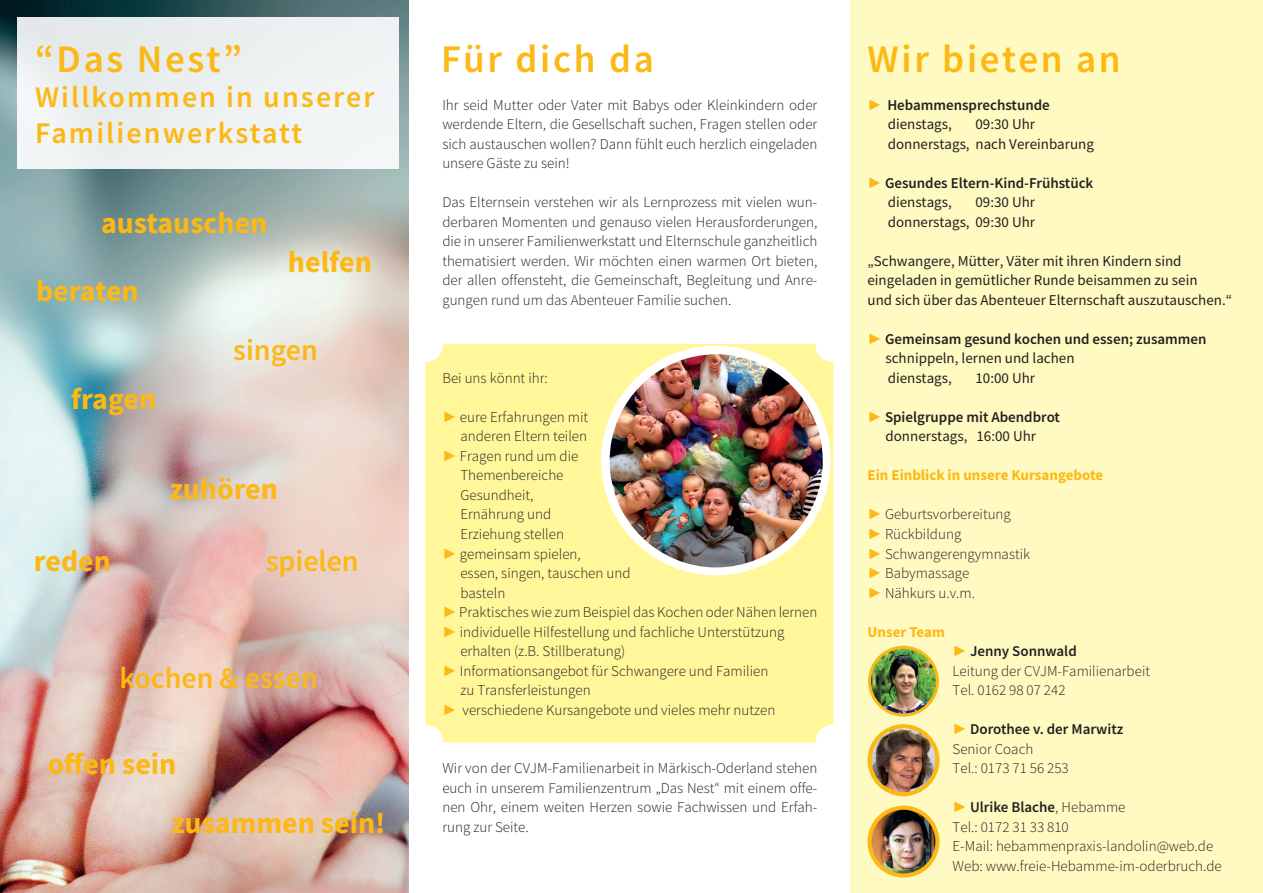
<style>
.page{position:relative;width:1263px;height:893px;background:#fff}
.page>*{position:absolute;margin:0;border:0;box-sizing:border-box;transform-origin:0 0}
.Kopfzeile_Seite{font:600 39px "Source Sans Pro";letter-spacing:.07em;color:#fcb814}
.Kopfzeile_Seite-2{font:700 30px "Source Sans Pro";color:#fcb814}
.Kopfzeile_Seite-3{font:600 30px/35.7px "Source Sans Pro";letter-spacing:.055em;color:#fcb814}
.Kopfzeile_Seite-4{font:600 30px "Source Sans Pro";color:#fcb814}
.t1{font:300 15px/19.5px "Source Sans Pro";color:#231f20;text-align:justify}
.t2{font:15px/19.5px "Source Sans Pro";color:#231f20}
.t3{font:600 15px "Source Sans Pro";color:#231f20}
.t4{font:700 15px "Source Sans Pro";color:#fcb814}
.s1{font-family:"Impact";font-weight:400;color:#fcb814}
.s2{font-weight:300}
</style>
<div class="page">
<div style="left:850px;top:0;width:413px;height:893px;background:#fffac1"></div>
<div style="left:425px;top:344px;width:408px;height:399px;background:#fff79a;border-radius:18px"></div>
<img style="left:0;top:0;width:408px;height:893px">
<div style="left:17px;top:17px;width:382px;height:151px;background:#eef1f1"></div>
<img style="left:869px;top:647px;width:68px;height:68px;border-radius:34px">
<div style="left:868px;top:646px;width:71px;height:71px;border:3px solid #fcb814;border-radius:50%"></div>
<img style="left:871px;top:726px;width:65px;height:68px">
<div style="left:867px;top:724px;width:72px;height:72px;border:4px solid #fcb814;border-radius:50%"></div>
<img style="left:872px;top:808px;width:64px;height:67px">
<div style="left:867px;top:806px;width:72px;height:71px;border:4px solid #fcb814;border-radius:50%"></div>
<div style="left:601px;top:346px;width:230px;height:229px;background:#fff;border-radius:50%"></div>
<img style="left:610px;top:354px;width:213px;height:213px;border-radius:107px">
<p class="Kopfzeile_Seite" style="left:35px;top:33px;width:209px">“Das Nest”</p>
<p class="Kopfzeile_Seite-3" style="left:35px;top:79px;width:341px">Willkommen in unserer<br>Familienwerkstatt</p>
<p class="Kopfzeile_Seite-2" style="left:101px;top:202px;width:168px">austauschen</p>
<p class="Kopfzeile_Seite-2" style="left:36px;top:271px;width:104px">beraten</p>
<p class="Kopfzeile_Seite-2" style="left:288px;top:241px;width:85px">helfen</p>
<p class="Kopfzeile_Seite-2" style="left:71px;top:379px;width:87px">fragen</p>
<p class="Kopfzeile_Seite-3" style="left:233px;top:332px;width:86px">singen</p>
<p class="Kopfzeile_Seite-2" style="left:34px;top:541px;width:79px">reden</p>
<p class="Kopfzeile_Seite-2" style="left:169px;top:469px;width:110px">zuhören</p>
<p class="Kopfzeile_Seite-4" style="left:266px;top:542px;width:95px">spielen</p>
<p class="Kopfzeile_Seite-4" style="left:120px;top:659px;width:200px">kochen &amp; essen</p>
<p class="Kopfzeile_Seite-2" style="left:47px;top:744px;width:130px">offen sein</p>
<p class="Kopfzeile_Seite-2" style="left:171px;top:802px;width:216px">zusammen sein!</p>
<p class="Kopfzeile_Seite" style="left:441px;top:33px;width:214px">Für dich da</p>
<p class="t1" style="left:442px;top:95px;width:376px">Ihr seid Mutter oder Vater mit Babys oder Kleinkindern oder werdende Eltern, die Gesellschaft suchen, Fragen stellen oder sich austauschen wollen? Dann fühlt euch herzlich eingeladen unsere Gäste zu sein!</p>
<p class="t1" style="left:442px;top:193px;width:377px">Das Elternsein verstehen wir als Lernprozess mit vielen wun&shy;derbaren Momenten und genauso vielen Herausforderungen, die in unserer Familienwerkstatt und Elternschule ganzheitlich thematisiert werden. Wir möchten einen warmen Ort bieten, der allen offensteht, die Gemeinschaft, Begleitung und Anre&shy;gungen rund um das Abenteuer Familie suchen.</p>
<p class="t1" style="left:442px;top:368px;width:107px">Bei uns könnt ihr:</p>
<p class="t1" style="left:442px;top:407px;width:147px"><span class="s1">►</span> eure Erfahrungen mit</p>
<p class="t1" style="left:460px;top:427px;width:128px">anderen Eltern teilen</p>
<p class="t1" style="left:442px;top:446px;width:138px"><span class="s1">►</span> Fragen rund um die</p>
<p class="t1" style="left:460px;top:466px;width:105px">Themenbereiche</p>
<p class="t1" style="left:460px;top:485px;width:75px">Gesundheit,</p>
<p class="t1" style="left:460px;top:505px;width:92px">Ernährung und</p>
<p class="t1" style="left:460px;top:524px;width:105px">Erziehung stellen</p>
<p class="t1" style="left:442px;top:544px;width:140px"><span class="s1">►</span> gemeinsam spielen,</p>
<p class="t1" style="left:460px;top:563px;width:172px">essen, singen, tauschen und</p>
<p class="t1" style="left:460px;top:583px;width:47px">basteln</p>
<p class="t1" style="left:442px;top:602px;width:377px"><span class="s1">►</span>Praktisches wie zum Beispiel das Kochen oder Nähen lernen</p>
<p class="t1" style="left:442px;top:622px;width:343px"><span class="s1">►</span> individuelle Hilfestellung und fachliche Unterstützung</p>
<p class="t1" style="left:460px;top:641px;width:166px">erhalten (z.B. Stillberatung)</p>
<p class="t1" style="left:442px;top:661px;width:327px"><span class="s1">►</span> Informationsangebot für Schwangere und Familien</p>
<p class="t1" style="left:460px;top:680px;width:132px">zu Transferleistungen</p>
<p class="t1" style="left:442px;top:700px;width:334px"><span class="s1">►</span> verschiedene Kursangebote und vieles mehr nutzen</p>
<p class="t1" style="left:442px;top:758px;width:377px">Wir von der CVJM-Familienarbeit in Märkisch-Oderland stehen euch in unserem Familienzentrum „Das Nest“ mit einem offe&shy;nen Ohr, einem weiten Herzen sowie Fachwissen und Erfah&shy;rung zur Seite.</p>
<p class="Kopfzeile_Seite" style="left:867px;top:33px;width:255px">Wir bieten an</p>
<p class="t3" style="left:867px;top:95px;width:184px"><span class="s1">►</span> Hebammensprechstunde</p>
<p class="t2" style="left:888px;top:115px;width:66px">dienstags,</p>
<p class="t2" style="left:975px;top:115px;width:61px">09:30 Uhr</p>
<p class="t2" style="left:888px;top:134px;width:208px">donnerstags, nach Vereinbarung</p>
<p class="t3" style="left:867px;top:173px;width:227px"><span class="s1">►</span> Gesundes Eltern-Kind-Frühstück</p>
<p class="t2" style="left:888px;top:193px;width:66px">dienstags,</p>
<p class="t2" style="left:975px;top:193px;width:61px">09:30 Uhr</p>
<p class="t2" style="left:888px;top:212px;width:149px">donnerstags, 09:30 Uhr</p>
<p class="t2" style="left:867px;top:251px;width:366px">„Schwangere, Mütter, Väter mit ihren Kindern sind eingeladen in gemütlicher Runde beisammen zu sein<br>und sich über das Abenteuer Elternschaft auszutauschen.“</p>
<p class="t3" style="left:867px;top:329px;width:340px"><span class="s1">►</span> Gemeinsam gesund kochen und essen; zusammen</p>
<p class="t2" style="left:885px;top:349px;width:191px">schnippeln, lernen und lachen</p>
<p class="t2" style="left:888px;top:368px;width:66px">dienstags,</p>
<p class="t2" style="left:975px;top:368px;width:61px">10:00 Uhr</p>
<p class="t3" style="left:867px;top:407px;width:194px"><span class="s1">►</span> Spielgruppe mit Abendbrot</p>
<p class="t2" style="left:885px;top:427px;width:152px">donnerstags, 16:00 Uhr</p>
<p class="t4" style="left:867px;top:465px;width:237px">Ein Einblick in unsere Kursangebote</p>
<p class="t1" style="left:867px;top:505px;width:145px"><span class="s1">►</span> Geburtsvorbereitung</p>
<p class="t1" style="left:867px;top:524px;width:95px"><span class="s1">►</span> Rückbildung</p>
<p class="t1" style="left:867px;top:544px;width:164px"><span class="s1">►</span> Schwangerengymnastik</p>
<p class="t1" style="left:867px;top:563px;width:103px"><span class="s1">►</span> Babymassage</p>
<p class="t1" style="left:867px;top:583px;width:109px"><span class="s1">►</span> Nähkurs u.v.m.</p>
<p class="t4" style="left:867px;top:621px;width:79px">Unser Team</p>
<p class="t3" style="left:952px;top:641px;width:126px"><span class="s1">►</span> Jenny Sonnwald</p>
<p class="t1" style="left:952px;top:661px;width:199px">Leitung der CVJM-Familienarbeit</p>
<p class="t1" style="left:952px;top:680px;width:114px">Tel. 0162 98 07 242</p>
<p class="t3" style="left:952px;top:719px;width:172px"><span class="s1">►</span> Dorothee v. der Marwitz</p>
<p class="t1" style="left:952px;top:739px;width:82px">Senior Coach</p>
<p class="t1" style="left:952px;top:758px;width:118px">Tel.: 0173 71 56 253</p>
<p class="t3" style="left:952px;top:797px;width:174px"><span class="s1">►</span> Ulrike Blache<span class="s2">, Hebamme</span></p>
<p class="t1" style="left:952px;top:817px;width:118px">Tel.: 0172 31 33 810</p>
<p class="t1" style="left:952px;top:836px;width:262px">E-Mail: hebammenpraxis-landolin@web.de</p>
<p class="t1" style="left:952px;top:856px;width:271px">Web: www.freie-Hebamme-im-oderbruch.de</p>
</div>
